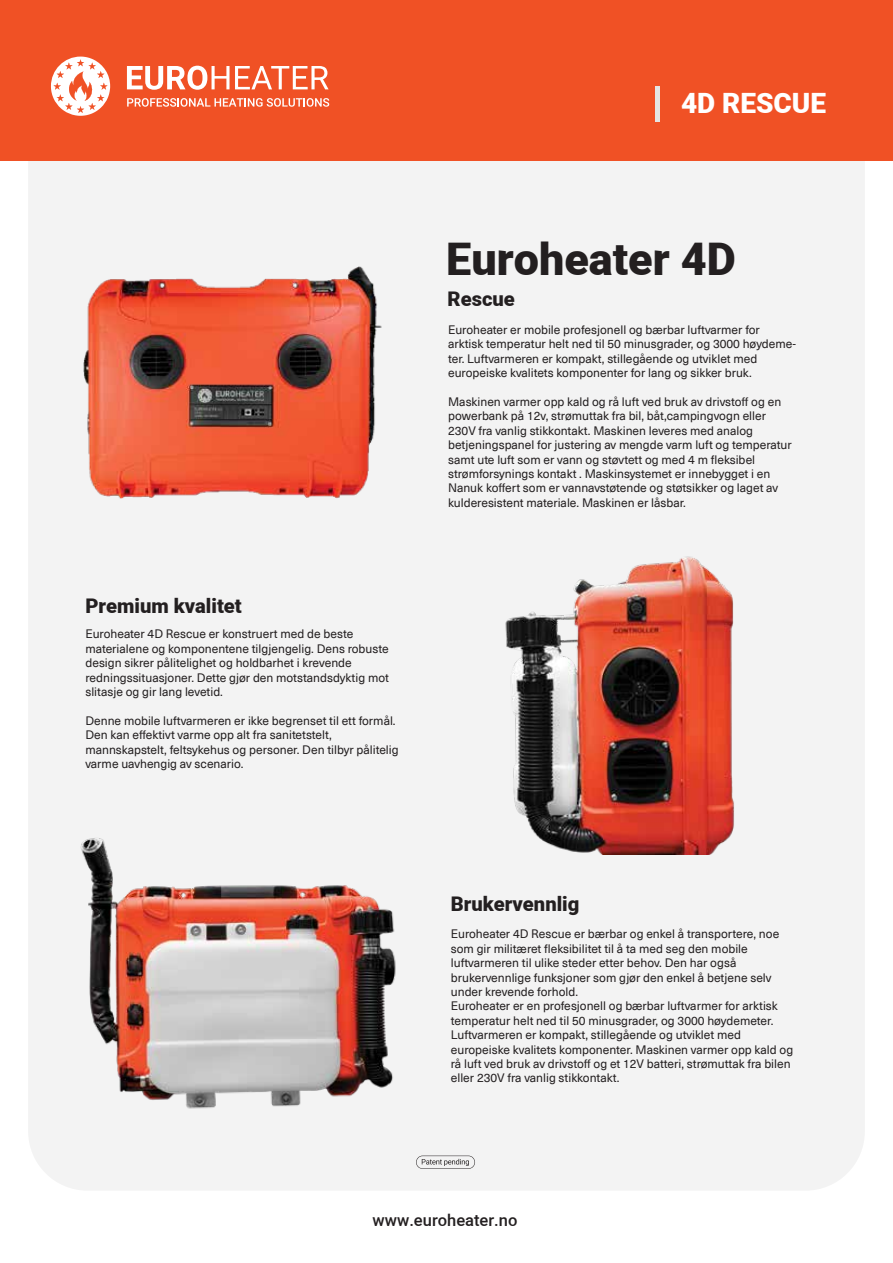
<style>
.page{position:relative;width:893px;height:1263px;background:#fff}
.page>*{position:absolute;margin:0;border:0;box-sizing:border-box;transform-origin:0 0}
.t1{font:900 45px "Araboto";color:#231f20}
.t2{font:900 27.9px "Araboto";color:#fff}
.t3{font:900 20.1px "Araboto";color:#231f20}
.t4{font:500 16.5px "Araboto";color:#231f20}
.t5{font:12px/14.4px "Neue Haas Unica Pro";color:#231f20}
</style>
<div class="page">
<div style="left:28px;top:83px;width:837px;height:1108px;background:#f3f3f3;border-radius:59px"></div>
<div style="left:0;top:0;width:893px;height:161px;background:#f05125"></div>
<svg style="left:127px;top:66px;width:201px;height:24px"></svg>
<svg style="left:127px;top:98px;width:202px;height:9px"></svg>
<svg style="left:51px;top:57px;width:59px;height:59px"></svg>
<hr style="left:655px;top:86px;width:4px;height:35px;background:#e5e5e4">
<img style="left:83px;top:266px;width:299px;height:232px">
<img style="left:505px;top:556px;width:229px;height:298px">
<img style="left:80px;top:838px;width:316px;height:271px">
<svg style="left:416px;top:1155px;width:59px;height:14px"></svg>
<h2 class="t2" style="left:681px;top:84px;width:147px">4D RESCUE</h2>
<h1 class="t1" style="left:446px;top:227px;width:291px">Euroheater 4D</h1>
<h3 class="t3" style="left:448px;top:284px;width:69px">Rescue</h3>
<h3 class="t3" style="left:85px;top:591px;width:158px">Premium kvalitet</h3>
<p class="t5" style="left:85px;top:627px;width:305px">Euroheater 4D Rescue er konstruert med de beste materialene og komponentene tilgjengelig. Dens robuste design sikrer pålitelighet og holdbarhet i krevende redningssituasjoner. Dette gjør den motstandsdyktig mot slitasje og gir lang levetid.</p>
<p class="t5" style="left:85px;top:714px;width:315px">Denne mobile luftvarmeren er ikke begrenset til ett formål.<br>Den kan effektivt varme opp alt fra sanitetstelt, mannskapstelt, feltsykehus og personer. Den tilbyr pålitelig varme uavhengig av scenario.</p>
<p class="t5" style="left:448px;top:323px;width:349px">Euroheater er mobile profesjonell og bærbar luftvarmer for arktisk temperatur helt ned til 50 minusgrader, og 3000 høydeme&shy;ter. Luftvarmeren er kompakt, stillegående og utviklet med europeiske kvalitets komponenter for lang og sikker bruk.</p>
<p class="t5" style="left:448px;top:395px;width:345px">Maskinen varmer opp kald og rå luft ved bruk av drivstoff og en powerbank på 12v, strømuttak fra bil, båt,campingvogn eller 230V fra vanlig stikkontakt. Maskinen leveres med analog betjeningspanel for justering av mengde varm luft og temperatur samt ute luft som er vann og støvtett og med 4 m fleksibel strømforsynings kontakt . Maskinsystemet er innebygget i en Nanuk koffert som er vannavstøtende og støtsikker og laget av kulderesistent materiale. Maskinen er låsbar.</p>
<h3 class="t3" style="left:451px;top:889px;width:130px">Brukervennlig</h3>
<p class="t5" style="left:451px;top:927px;width:344px">Euroheater 4D Rescue er bærbar og enkel å transportere, noe som gir militæret fleksibilitet til å ta med seg den mobile luftvarmeren til ulike steder etter behov. Den har også brukervennlige funksjoner som gjør den enkel å betjene selv under krevende forhold.<br>Euroheater er en profesjonell og bærbar luftvarmer for arktisk temperatur helt ned til 50 minusgrader, og 3000 høydemeter.<br>Luftvarmeren er kompakt, stillegående og utviklet med europeiske kvalitets komponenter. Maskinen varmer opp kald og rå luft ved bruk av drivstoff og et 12V batteri, strømuttak fra bilen eller 230V fra vanlig stikkontakt.</p>
<h3 class="t4" style="left:373px;top:1209px;width:146px">www.euroheater.no</h3>
</div>
